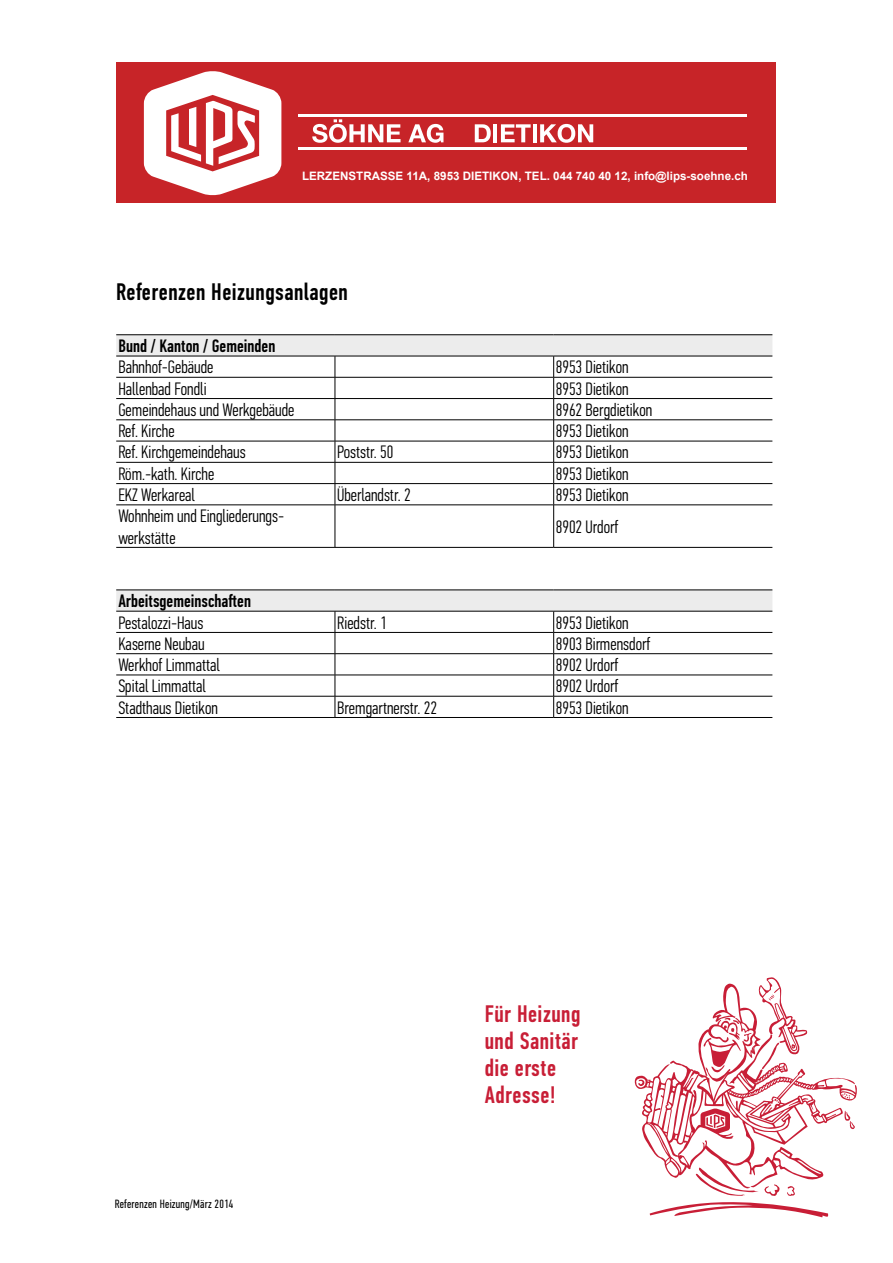
<style>
.page{position:relative;width:893px;height:1263px;background:#fff}
.page>*{position:absolute;margin:0;border:0;box-sizing:border-box;transform-origin:0 0}
.t1{font:500 24px "PF Din Text Comp Pro";letter-spacing:.02em;color:#c81e36}
.t2{font:500 24px "PF Din Text Comp Pro";letter-spacing:.02em;color:#000}
.t3{font:300 18px/21.6px "PF Din Text Comp Pro";color:#000}
.t4{font:500 18px "PF Din Text Comp Pro";color:#000}
.t5{font:12px "PF Din Text Comp Pro";letter-spacing:.02em;color:#000}
.Adress-Spalte_Abstan{font:700 11.55px "Arial";color:#fff}
</style>
<div class="page">
<div style="left:116px;top:62px;width:660px;height:141px;background:#c72428"></div>
<svg style="left:144px;top:71px;width:137px;height:125px"></svg>
<svg style="left:312px;top:119px;width:89px;height:24px"></svg>
<svg style="left:408px;top:124px;width:35px;height:19px"></svg>
<svg style="left:475px;top:124px;width:16px;height:18px"></svg>
<hr style="left:493px;top:124px;width:4px;height:18px;background:#fff">
<svg style="left:501px;top:124px;width:30px;height:18px"></svg>
<hr style="left:533px;top:124px;width:4px;height:18px;background:#fff">
<svg style="left:540px;top:124px;width:53px;height:19px"></svg>
<hr style="left:299px;top:115px;width:448px;height:2px;background:#fff">
<hr style="left:299px;top:148px;width:448px;height:2px;background:#fff">
<svg style="left:116px;top:335px;width:656px;height:276px"></svg>
<hr style="left:116px;top:334px;width:219px;height:1px;background:#000">
<hr style="left:335px;top:334px;width:219px;height:1px;background:#000">
<hr style="left:554px;top:334px;width:218px;height:1px;background:#000">
<hr style="left:116px;top:590px;width:219px;height:1px;background:#000">
<hr style="left:335px;top:590px;width:219px;height:1px;background:#000">
<hr style="left:554px;top:590px;width:218px;height:1px;background:#000">
<hr style="left:116px;top:356px;width:219px;height:1px;background:#000">
<hr style="left:335px;top:356px;width:219px;height:1px;background:#000">
<hr style="left:554px;top:356px;width:218px;height:1px;background:#000">
<hr style="left:116px;top:377px;width:219px;height:1px;background:#000">
<hr style="left:335px;top:377px;width:219px;height:1px;background:#000">
<hr style="left:554px;top:377px;width:218px;height:1px;background:#000">
<hr style="left:116px;top:398px;width:219px;height:1px;background:#000">
<hr style="left:335px;top:398px;width:219px;height:1px;background:#000">
<hr style="left:554px;top:398px;width:218px;height:1px;background:#000">
<hr style="left:116px;top:420px;width:219px;height:1px;background:#000">
<hr style="left:335px;top:420px;width:219px;height:1px;background:#000">
<hr style="left:554px;top:420px;width:218px;height:1px;background:#000">
<hr style="left:116px;top:441px;width:219px;height:1px;background:#000">
<hr style="left:335px;top:441px;width:219px;height:1px;background:#000">
<hr style="left:554px;top:441px;width:218px;height:1px;background:#000">
<hr style="left:116px;top:462px;width:219px;height:1px;background:#000">
<hr style="left:335px;top:462px;width:219px;height:1px;background:#000">
<hr style="left:554px;top:462px;width:218px;height:1px;background:#000">
<hr style="left:116px;top:483px;width:219px;height:1px;background:#000">
<hr style="left:335px;top:483px;width:219px;height:1px;background:#000">
<svg style="left:335px;top:356px;width:1px;height:149px"></svg>
<hr style="left:554px;top:483px;width:218px;height:1px;background:#000">
<svg style="left:553px;top:356px;width:1px;height:149px"></svg>
<hr style="left:116px;top:505px;width:219px;height:1px;background:#000">
<hr style="left:335px;top:505px;width:219px;height:1px;background:#000">
<hr style="left:335px;top:505px;width:1px;height:42px;background:#000">
<hr style="left:554px;top:505px;width:218px;height:1px;background:#000">
<hr style="left:553px;top:505px;width:1px;height:42px;background:#000">
<hr style="left:116px;top:547px;width:219px;height:1px;background:#000">
<hr style="left:335px;top:547px;width:219px;height:1px;background:#000">
<hr style="left:554px;top:547px;width:218px;height:1px;background:#000">
<hr style="left:116px;top:611px;width:219px;height:1px;background:#000">
<hr style="left:335px;top:611px;width:219px;height:1px;background:#000">
<hr style="left:554px;top:611px;width:218px;height:1px;background:#000">
<hr style="left:116px;top:632px;width:219px;height:1px;background:#000">
<hr style="left:335px;top:632px;width:219px;height:1px;background:#000">
<hr style="left:554px;top:632px;width:218px;height:1px;background:#000">
<hr style="left:116px;top:653px;width:219px;height:1px;background:#000">
<hr style="left:335px;top:653px;width:219px;height:1px;background:#000">
<hr style="left:554px;top:653px;width:218px;height:1px;background:#000">
<hr style="left:116px;top:675px;width:219px;height:1px;background:#000">
<hr style="left:335px;top:675px;width:219px;height:1px;background:#000">
<hr style="left:554px;top:675px;width:218px;height:1px;background:#000">
<hr style="left:116px;top:696px;width:219px;height:1px;background:#000">
<hr style="left:335px;top:696px;width:219px;height:1px;background:#000">
<svg style="left:335px;top:611px;width:1px;height:106px"></svg>
<hr style="left:554px;top:696px;width:218px;height:1px;background:#000">
<svg style="left:553px;top:611px;width:1px;height:106px"></svg>
<hr style="left:116px;top:717px;width:219px;height:1px;background:#000">
<hr style="left:335px;top:717px;width:219px;height:1px;background:#000">
<hr style="left:554px;top:717px;width:218px;height:1px;background:#000">
<svg style="left:634px;top:1060px;width:223px;height:105px"></svg>
<svg style="left:842px;top:1093px;width:8px;height:6px"></svg>
<svg style="left:844px;top:1111px;width:11px;height:18px"></svg>
<svg style="left:650px;top:1165px;width:179px;height:52px"></svg>
<svg style="left:774px;top:1099px;width:5px;height:4px"></svg>
<svg style="left:697px;top:977px;width:111px;height:103px"></svg>
<p class="Adress-Spalte_Abstan" style="left:302px;top:169px;width:447px">LERZENSTRASSE 11A, 8953 DIETIKON, TEL. 044 740 40 12, info@lips-soehne.ch</p>
<p class="t2" style="left:116px;top:278px;width:233px">Referenzen Heizungsanlagen</p>
<p class="t4" style="left:118px;top:335px;width:159px">Bund / Kanton / Gemeinden</p>
<p class="t3" style="left:118px;top:356px;width:97px">Bahnhof-Gebäude</p>
<p class="t3" style="left:556px;top:356px;width:74px">8953 Dietikon</p>
<p class="t3" style="left:118px;top:378px;width:90px">Hallenbad Fondli</p>
<p class="t3" style="left:556px;top:378px;width:74px">8953 Dietikon</p>
<p class="t3" style="left:118px;top:399px;width:178px">Gemeindehaus und Werkgebäude</p>
<p class="t3" style="left:556px;top:399px;width:98px">8962 Bergdietikon</p>
<p class="t3" style="left:118px;top:420px;width:58px">Ref. Kirche</p>
<p class="t3" style="left:556px;top:420px;width:74px">8953 Dietikon</p>
<p class="t3" style="left:118px;top:441px;width:129px">Ref. Kirchgemeindehaus</p>
<p class="t3" style="left:337px;top:441px;width:58px">Poststr. 50</p>
<p class="t3" style="left:556px;top:441px;width:74px">8953 Dietikon</p>
<p class="t3" style="left:118px;top:463px;width:97px">Röm.-kath. Kirche</p>
<p class="t3" style="left:556px;top:463px;width:74px">8953 Dietikon</p>
<p class="t3" style="left:118px;top:484px;width:78px">EKZ Werkareal</p>
<p class="t3" style="left:337px;top:484px;width:75px">Überlandstr. 2</p>
<p class="t3" style="left:556px;top:484px;width:74px">8953 Dietikon</p>
<p class="t3" style="left:118px;top:505px;width:167px">Wohnheim und Eingliederungs&shy;werkstätte</p>
<p class="t3" style="left:556px;top:516px;width:64px">8902 Urdorf</p>
<p class="t4" style="left:118px;top:591px;width:134px">Arbeitsgemeinschaften</p>
<p class="t3" style="left:118px;top:611px;width:87px">Pestalozzi-Haus</p>
<p class="t3" style="left:337px;top:611px;width:51px">Riedstr. 1</p>
<p class="t3" style="left:556px;top:611px;width:74px">8953 Dietikon</p>
<p class="t3" style="left:118px;top:633px;width:88px">Kaserne Neubau</p>
<p class="t3" style="left:556px;top:633px;width:96px">8903 Birmensdorf</p>
<p class="t3" style="left:118px;top:654px;width:103px">Werkhof Limmattal</p>
<p class="t3" style="left:556px;top:654px;width:64px">8902 Urdorf</p>
<p class="t3" style="left:118px;top:675px;width:89px">Spital Limmattal</p>
<p class="t3" style="left:556px;top:675px;width:64px">8902 Urdorf</p>
<p class="t3" style="left:118px;top:697px;width:101px">Stadthaus Dietikon</p>
<p class="t3" style="left:337px;top:697px;width:102px">Bremgartnerstr. 22</p>
<p class="t3" style="left:556px;top:697px;width:74px">8953 Dietikon</p>
<p class="t5" style="left:115px;top:1197px;width:120px">Referenzen Heizung/März 2014</p>
<p class="t1" style="left:485px;top:999px;width:97px">Für Heizung</p>
<p class="t1" style="left:485px;top:1026px;width:95px">und Sanitär</p>
<p class="t1" style="left:485px;top:1053px;width:73px">die erste</p>
<p class="t1" style="left:485px;top:1080px;width:73px">Adresse!</p>
</div>
